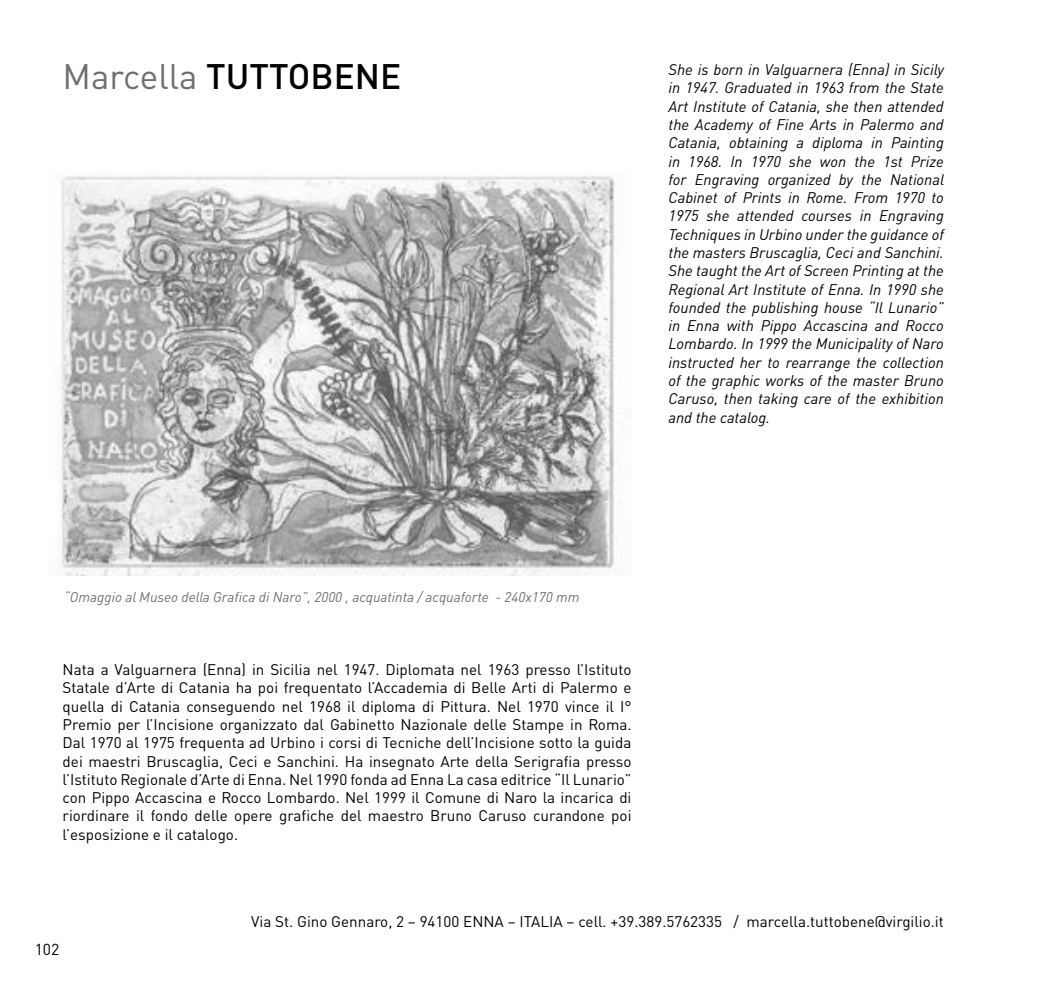
<style>
.page{position:relative;width:1042px;height:993px;background:#fff}
.page>*{position:absolute;margin:0;border:0;box-sizing:border-box;transform-origin:0 0}
.t1{font:500 35px "DIN Pro";color:#000}
.t2{font:15.75px "DIN Pro";color:#000}
.t3{font:15.22px/18.2px "DIN Pro";color:#000;text-align:justify}
.t4{font:italic 15.22px/18.2px "DIN Pro";color:#000;text-align:justify}
.t5{font:italic 14px "DIN Pro";color:#706f6f}
.s1{font-weight:400;color:#706f6f}
</style>
<div class="page">
<img style="left:61px;top:176px;width:559px;height:399px">
<h1 class="t1" style="left:63px;top:47px;width:340px"><span class="s1">Marcella</span> TUTTOBENE</h1>
<p class="t4" style="left:668px;top:59px;width:277px">She is born in Valguarnera (Enna) in Sicily in 1947. Graduated in 1963 from the State Art Institute of Catania, she then attended the Academy of Fine Arts in Palermo and Catania, obtaining a diploma in Painting in 1968. In 1970 she won the 1st Prize for Engraving organized by the National Cabinet of Prints in Rome. From 1970 to 1975 she attended courses in Engraving Techniques in Urbino under the guidance of the masters Bruscaglia, Ceci and Sanchini.<br>She taught the Art of Screen Printing at the Regional Art Institute of Enna. In 1990 she founded the publishing house “Il Lunario” in Enna with Pippo Accascina and Rocco Lombardo. In 1999 the Municipality of Naro instructed her to rearrange the collection of the graphic works of the master Bruno Caruso, then taking care of the exhibition and the catalog.</p>
<p class="t5" style="left:64px;top:586px;width:517px">“Omaggio al Museo della Grafica di Naro”, 2000 , acquatinta / acquaforte - 240x170 mm</p>
<p class="t3" style="left:63px;top:658px;width:570px">Nata a Valguarnera (Enna) in Sicilia nel 1947. Diplomata nel 1963 presso l’Istituto Statale d’Arte di Catania ha poi frequentato l’Accademia di Belle Arti di Palermo e quella di Catania conseguendo nel 1968 il diploma di Pittura. Nel 1970 vince il I° Premio per l’Incisione organizzato dal Gabinetto Nazionale delle Stampe in Roma.<br>Dal 1970 al 1975 frequenta ad Urbino i corsi di Tecniche dell’Incisione sotto la guida dei maestri Bruscaglia, Ceci e Sanchini. Ha insegnato Arte della Serigrafia presso l’Istituto Regionale d’Arte di Enna. Nel 1990 fonda ad Enna La casa editrice “Il Lunario” con Pippo Accascina e Rocco Lombardo. Nel 1999 il Comune di Naro la incarica di riordinare il fondo delle opere grafiche del maestro Bruno Caruso curandone poi l’esposizione e il catalogo.</p>
<p class="t2" style="left:35px;top:936px;width:26px">102</p>
<p class="t3" style="left:251px;top:910px;width:694px">Via St. Gino Gennaro, 2 – 94100 ENNA – ITALIA – cell. +39.389.5762335 / marcella.tuttobene@virgilio.it</p>
</div>
